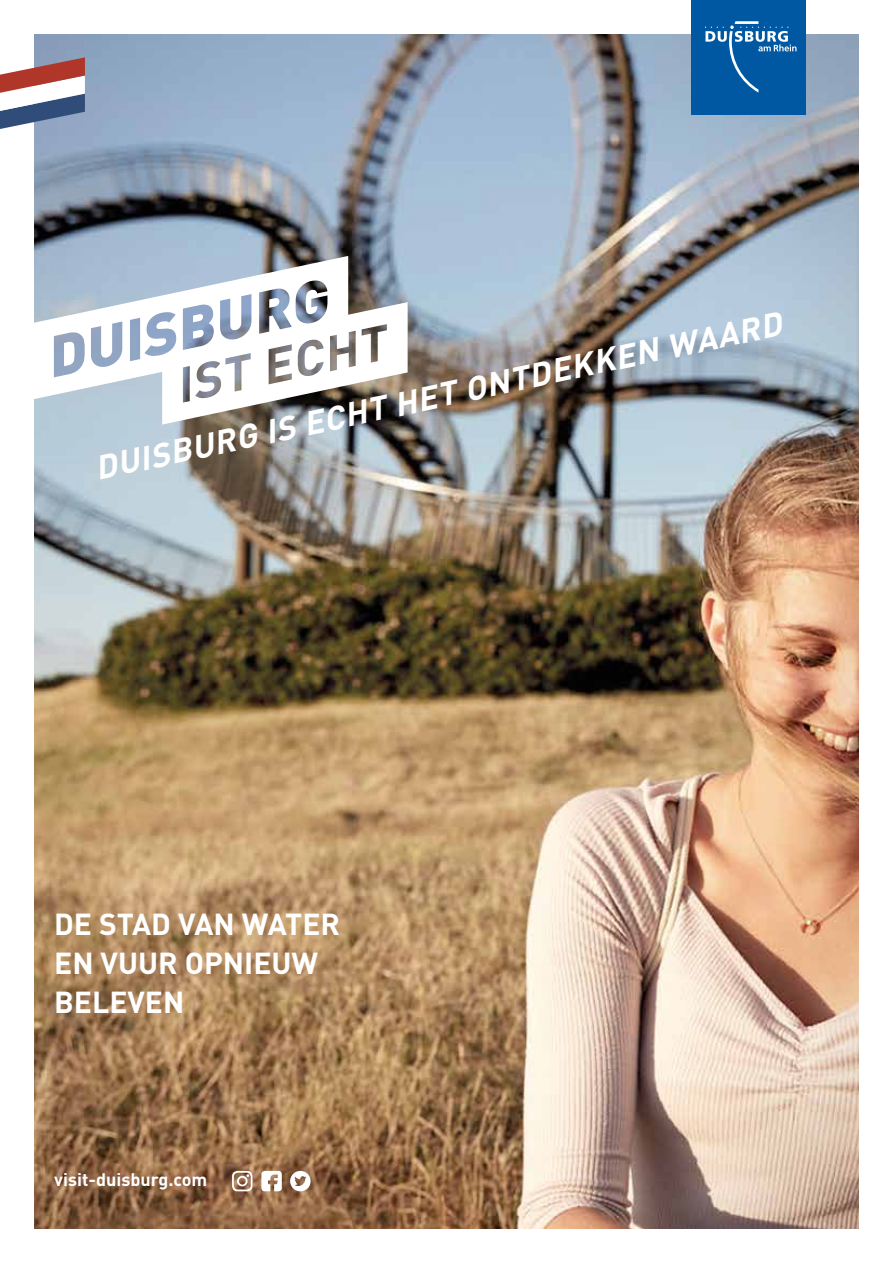
<style>
.page{position:relative;width:893px;height:1263px;background:#fff}
.page>*{position:absolute;margin:0;border:0;box-sizing:border-box;transform-origin:0 0}
.t1{font:italic 700 33px "DIN";color:#fff}
.t2{font:700 30px/39px "DIN";color:#fff}
.t3{font:700 18px "DIN";color:#fff}
</style>
<div class="page">
<img style="left:34px;top:34px;width:825px;height:1195px">
<div style="left:691px;top:0;width:115px;height:115px;background:#0058a2"></div>
<svg style="left:705px;top:21px;width:91px;height:72px"></svg>
<svg style="left:34px;top:256px;width:374px;height:169px"></svg>
<svg style="left:193px;top:329px;width:11px;height:10px"></svg>
<svg style="left:0;top:57px;width:85px;height:72px"></svg>
<svg style="left:261px;top:1171px;width:21px;height:20px"></svg>
<svg style="left:232px;top:1171px;width:21px;height:20px"></svg>
<svg style="left:290px;top:1171px;width:21px;height:20px"></svg>
<p class="t1" style="left:91px;top:447px;width:703px;rotate:-12deg">DUISBURG IS ECHT HET ONTDEKKEN WAARD</p>
<p class="t2" style="left:54px;top:903px;width:287px">DE STAD VAN WATER<br>EN VUUR OPNIEUW<br>BELEVEN</p>
<p class="t3" style="left:54px;top:1167px;width:155px">visit-duisburg.com</p>
</div>
